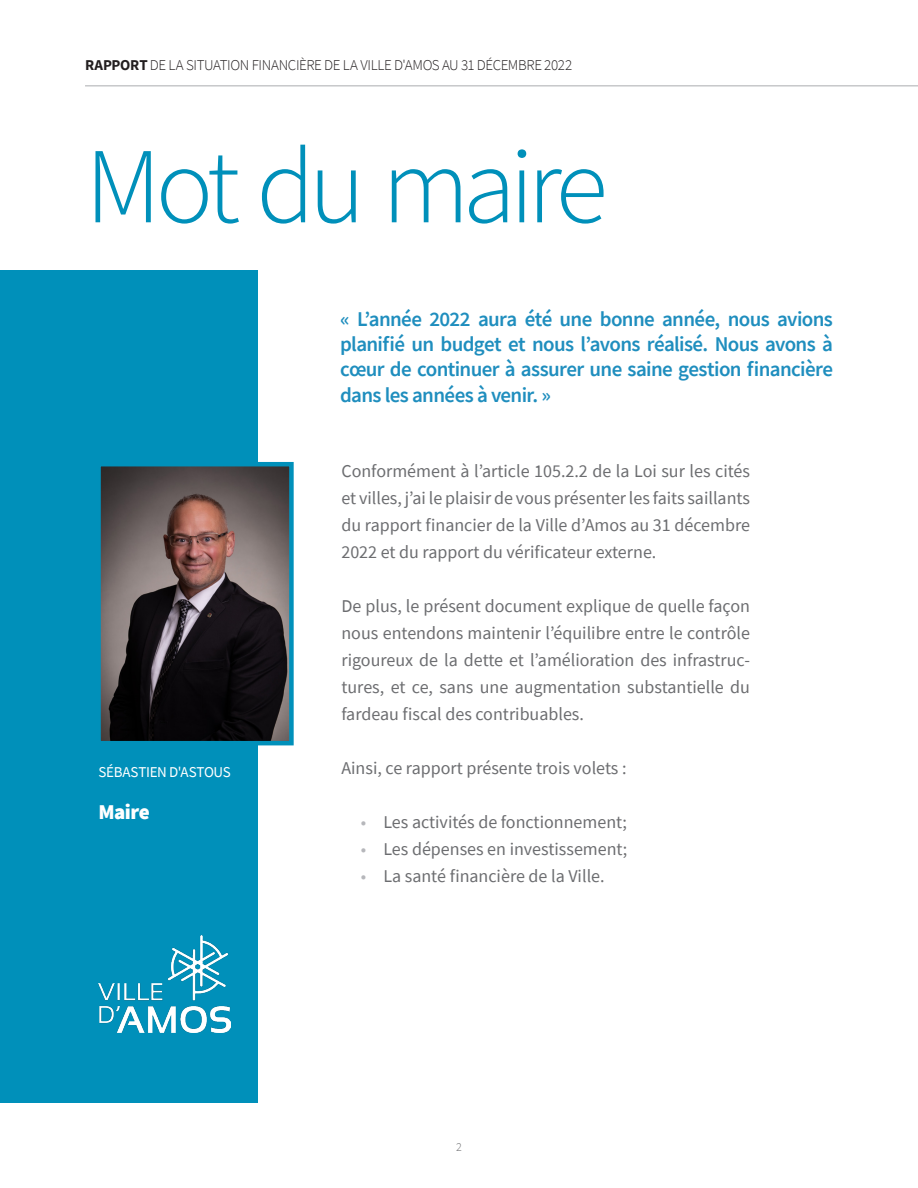
<style>
.page{position:relative;width:918px;height:1188px;background:#fff}
.page>*{position:absolute;margin:0;border:0;box-sizing:border-box;transform-origin:0 0}
.LEFT{font:300 108px "Source Sans Pro";letter-spacing:-.06em;color:#0090ba}
.LEFT-2{font:600 21px/25.2px "Source Sans Pro";letter-spacing:-.03em;color:#1f8ebe;text-align:justify}
.LEFT-3{font:900 21px "Source Sans Pro";letter-spacing:-.025em;color:#fff}
.JUSTIFY{font:18px/27px "Source Sans Pro";color:#6c6d70;text-align:justify}
.t1{font:300 15px "Source Sans Pro";letter-spacing:-.025em;color:#231f20}
.LEFT-4{font:15px "Source Sans Pro";letter-spacing:-.02em;color:#fff}
.t2{font:300 12px "Source Sans Pro";color:#6c6d70}
.s1{font-weight:700}
.s2{color:#b6b7bb}
</style>
<div class="page">
<div style="left:0;top:270px;width:257px;height:833px;background:#0090ba"></div>
<img style="left:101px;top:467px;width:188px;height:273px">
<div style="left:96px;top:462px;width:198px;height:283px;border:4px solid #0090ba"></div>
<hr style="left:85px;top:85px;width:833px;height:2px;background:#c7c8ca">
<img style="left:99px;top:935px;width:132px;height:97px">
<p class="t1" style="left:85px;top:56px;width:489px"><span class="s1">RAPPORT</span> DE LA SITUATION FINANCIÈRE DE LA VILLE D'AMOS AU 31 DÉCEMBRE 2022</p>
<p class="LEFT" style="left:85px;top:120px;width:524px">Mot du maire</p>
<p class="LEFT-4" style="left:99px;top:763px;width:134px">SÉBASTIEN D'ASTOUS</p>
<p class="LEFT-3" style="left:99px;top:798px;width:53px">Maire</p>
<p class="LEFT-2" style="left:340px;top:306px;width:494px">« L’année 2022 aura été une bonne année, nous avions planifié un budget et nous l’avons réalisé. Nous avons à cœur de continuer à assurer une saine gestion financière dans les années à venir. »</p>
<p class="JUSTIFY" style="left:341px;top:457px;width:410px">Conformément à l’article 105.2.2 de la Loi sur les cités et villes, j’ai le plaisir de vous présenter les faits saillants du rapport financier de la Ville d’Amos au 31 décembre 2022 et du rapport du vérificateur externe.</p>
<p class="JUSTIFY" style="left:341px;top:592px;width:410px">De plus, le présent document explique de quelle façon nous entendons maintenir l’équilibre entre le contrôle rigoureux de la dette et l’amélioration des infrastruc&shy;tures, et ce, sans une augmentation substantielle du fardeau fiscal des contribuables.</p>
<p class="JUSTIFY" style="left:341px;top:754px;width:287px">Ainsi, ce rapport présente trois volets :</p>
<p class="JUSTIFY" style="left:361px;top:808px;width:268px"><span class="s2">•</span> Les activités de fonctionnement;</p>
<p class="JUSTIFY" style="left:361px;top:835px;width:268px"><span class="s2">•</span> Les dépenses en investissement;</p>
<p class="JUSTIFY" style="left:361px;top:862px;width:245px"><span class="s2">•</span> La santé financière de la Ville.</p>
<p class="t2" style="left:456px;top:1139px;width:7px">2</p>
</div>
